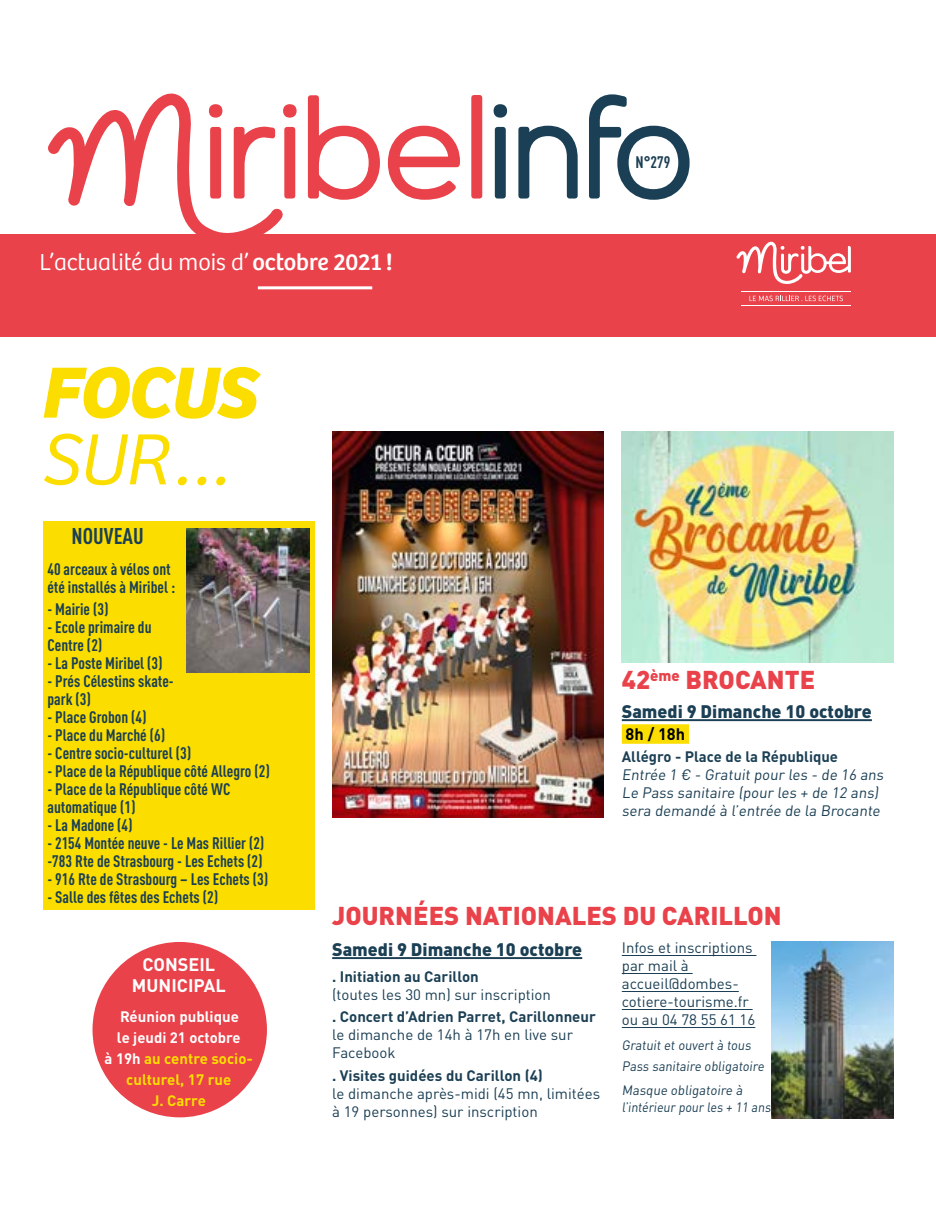
<style>
.page{position:relative;width:936px;height:1212px;background:#fff}
.page>*{position:absolute;margin:0;border:0;box-sizing:border-box;transform-origin:0 0}
.t1{font:168.6px "Asenine";letter-spacing:.06em;color:#e9424a}
.t2{font:italic 700 75px "Bree";letter-spacing:-.02em;color:#fbde00}
.t3{font:italic 300 75px "Bree";color:#fbde00}
.t4{font:900 25.5px "DIN Pro";color:#e9424a}
.t5{font:300 24px "Bree";color:#fff}
.t6{font:700 condensed 22.5px "DIN Pro";color:#1b3f54}
.t7{font:900 18px "DIN Pro";color:#1b3f54}
.t8{font:700 18px/21px "DIN Pro";color:#fff;text-align:center}
.t9{font:700 condensed 16.5px/18px "DIN Pro";color:#1b3f54}
.t10{font:700 16.5px "DIN Pro";color:#000}
.t11{font:15px/18px "DIN Pro";color:#1b3f54}
.t12{font:700 15px "DIN Pro";color:#1b3f54}
.t13{font:700 15px/21px "DIN Pro";color:#fff;text-align:center}
.t14{font:13.5px/20.4px "DIN Pro";color:#1b3f54;scale:.94 1}
.t15{font:13.5px/16.2px "DIN Pro";color:#1b3f54}
.s1{color:#1b3f54}
.s2{font-weight:400}
.s3{font-weight:700}
.s4{color:#fbde00}
</style>
<div class="page">
<div style="left:0;top:234px;width:935px;height:103px;background:#e9424a"></div>
<svg style="left:749px;top:296px;width:93px;height:5px"></svg>
<hr style="left:741px;top:292px;width:109px;height:1px;background:#fff">
<hr style="left:741px;top:306px;width:109px;height:1px;background:#fff">
<svg style="left:736px;top:241px;width:114px;height:43px"></svg>
<svg style="left:48px;top:93px;width:249px;height:141px"></svg>
<svg style="left:307px;top:95px;width:153px;height:105px"></svg>
<div style="left:471px;top:95px;width:11px;height:103px;border:5px solid #e9424a"></div>
<svg style="left:493px;top:104px;width:15px;height:95px"></svg>
<svg style="left:518px;top:125px;width:60px;height:74px"></svg>
<svg style="left:589px;top:94px;width:101px;height:106px"></svg>
<hr style="left:258px;top:286px;width:114px;height:3px;background:#fff">
<div style="left:92px;top:942px;width:175px;height:175px;background:#e9424a;border-radius:50%"></div>
<img style="left:771px;top:941px;width:122px;height:177px">
<hr style="left:332px;top:957px;width:250px;height:2px;background:#1b3f54">
<hr style="left:621px;top:955px;width:135px;height:1px;background:#1b3f54">
<hr style="left:621px;top:973px;width:71px;height:1px;background:#1b3f54">
<hr style="left:621px;top:991px;width:117px;height:1px;background:#1b3f54">
<hr style="left:621px;top:1009px;width:131px;height:1px;background:#1b3f54">
<hr style="left:621px;top:1027px;width:134px;height:1px;background:#1b3f54">
<img style="left:332px;top:432px;width:271px;height:385px">
<img style="left:621px;top:432px;width:272px;height:230px">
<hr style="left:621px;top:719px;width:250px;height:2px;background:#1b3f54">
<div style="left:621px;top:724px;width:68px;height:20px;background:#fbde00"></div>
<div style="left:43px;top:521px;width:272px;height:389px;background:#fbde00"></div>
<img style="left:187px;top:528px;width:122px;height:145px">
<h1 class="t1" style="left:208px;top:61px;width:483px">iribel<span class="s1">info</span></h1>
<p class="t9" style="left:635px;top:152px;width:36px">N°279</p>
<h3 class="t5" style="left:39px;top:248px;width:354px">L’actualité du mois d’ <span class="s2">octobre 2021</span> <span class="s3">!</span></h3>
<h2 class="t2" style="left:39px;top:348px;width:217px">FOCUS</h2>
<h2 class="t3" style="left:39px;top:417px;width:190px">SUR…</h2>
<h3 class="t6" style="left:72px;top:519px;width:74px">NOUVEAU</h3>
<p class="t9" style="left:47px;top:559px;width:129px">40 arceaux à vélos ont été installés à Miribel :</p>
<p class="t9" style="left:47px;top:599px;width:62px">- Mairie (3)</p>
<p class="t9" style="left:47px;top:617px;width:106px">- Ecole primaire du<br>Centre (2)</p>
<p class="t9" style="left:47px;top:653px;width:117px">- La Poste Miribel (3)</p>
<p class="t9" style="left:47px;top:671px;width:128px">- Prés Célestins skate&shy;park (3)</p>
<p class="t9" style="left:47px;top:707px;width:101px">- Place Grobon (4)</p>
<p class="t9" style="left:47px;top:725px;width:119px">- Place du Marché (6)</p>
<p class="t9" style="left:47px;top:743px;width:145px">- Centre socio-culturel (3)</p>
<p class="t9" style="left:47px;top:761px;width:224px">- Place de la République côté Allegro (2)</p>
<p class="t9" style="left:47px;top:779px;width:184px">- Place de la République côté WC automatique (1)</p>
<p class="t9" style="left:47px;top:815px;width:87px">- La Madone (4)</p>
<p class="t9" style="left:47px;top:833px;width:218px">- 2154 Montée neuve - Le Mas Rillier (2) -783 Rte de Strasbourg - Les Echets (2)</p>
<p class="t9" style="left:47px;top:869px;width:222px">- 916 Rte de Strasbourg – Les Echets (3)</p>
<p class="t9" style="left:47px;top:887px;width:172px">- Salle des fêtes des Echets (2)</p>
<p class="t8" style="left:132px;top:952px;width:95px">CONSEIL<br>MUNICIPAL</p>
<p class="t13" style="left:105px;top:1004px;width:150px">Réunion publique<br>le jeudi 21 octobre<br>à 19h <span class="s4">au centre socio&shy;culturel, 17 rue<br>J. Carre</span></p>
<h3 class="t4" style="left:621px;top:658px;width:195px">42<sup>ème</sup> BROCANTE</h3>
<p class="t7" style="left:621px;top:696px;width:251px">Samedi 9 Dimanche 10 octobre</p>
<p class="t10" style="left:625px;top:720px;width:61px">8h / 18h</p>
<p class="t12" style="left:621px;top:744px;width:218px">Allégro - Place de la République</p>
<p class="t11" style="left:621px;top:764px;width:266px">Entrée 1 € - Gratuit pour les - de 16 ans<br>Le Pass sanitaire (pour les + de 12 ans) sera demandé à l’entrée de la Brocante</p>
<h3 class="t4" style="left:332px;top:894px;width:451px">JOURNÉES NATIONALES DU CARILLON</h3>
<p class="t7" style="left:332px;top:934px;width:251px">Samedi 9 Dimanche 10 octobre</p>
<p class="t12" style="left:332px;top:964px;width:148px">. Initiation au Carillon</p>
<p class="t11" style="left:332px;top:984px;width:220px">(toutes les 30 mn) sur inscription</p>
<p class="t12" style="left:332px;top:1004px;width:265px">. Concert d’Adrien Parret, Carillonneur</p>
<p class="t11" style="left:332px;top:1024px;width:242px">le dimanche de 14h à 17h en live sur<br>Facebook</p>
<p class="t12" style="left:332px;top:1063px;width:212px">. Visites guidées du Carillon (4)</p>
<p class="t11" style="left:332px;top:1083px;width:269px">le dimanche après-midi (45 mn, limitées à 19 personnes) sur inscription</p>
<p class="t11" style="left:621px;top:937px;width:135px">Infos et inscriptions par mail à accueil@dombes&shy;cotiere-tourisme.fr ou au 04 78 55 61 16</p>
<p class="t14" style="left:621px;top:1034px;width:155px">Gratuit et ouvert à tous<br>Pass sanitaire obligatoire</p>
<p class="t15" style="left:621px;top:1081px;width:153px">Masque obligatoire à l’intérieur pour les + 11 ans</p>
</div>
